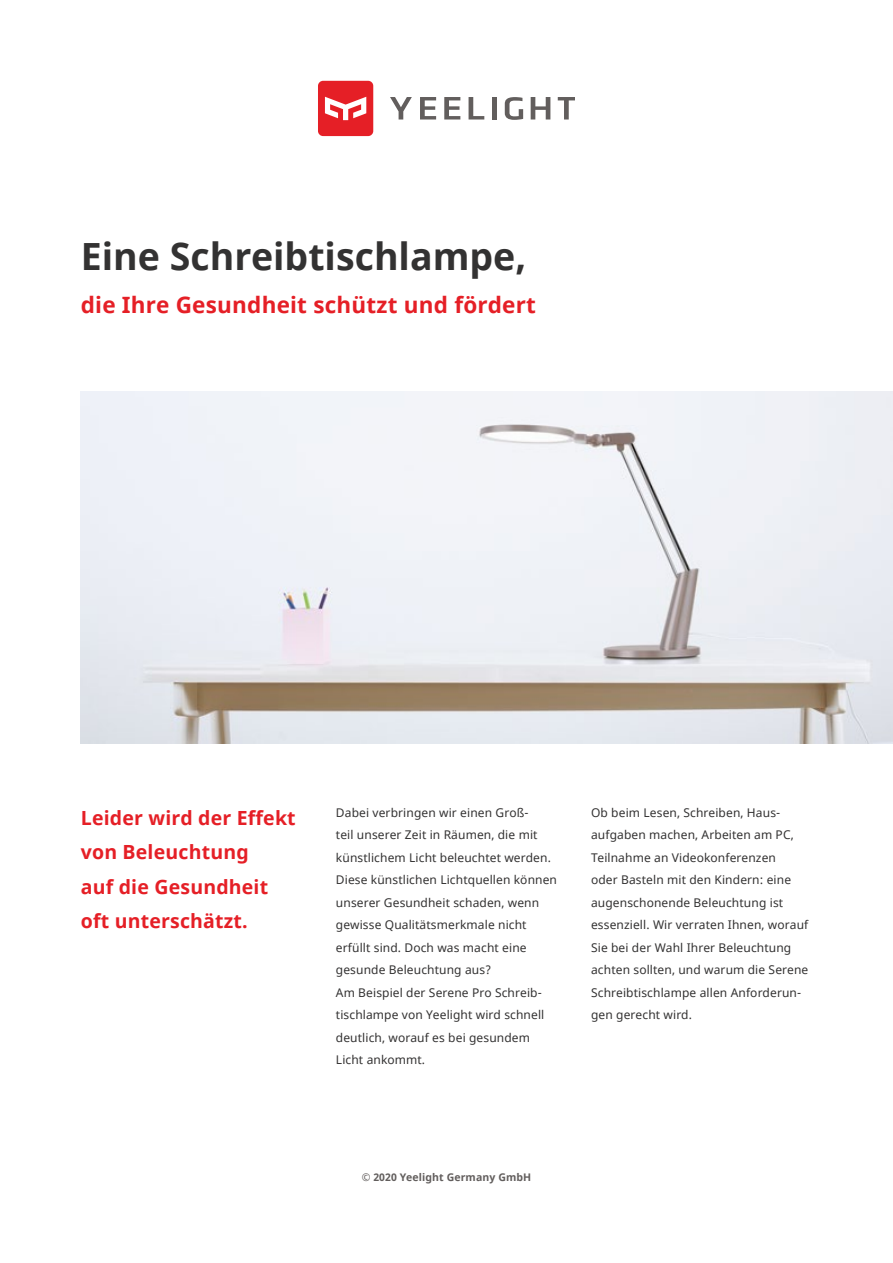
<style>
.page{position:relative;width:893px;height:1263px;background:#fff}
.page>*{position:absolute;margin:0;border:0;box-sizing:border-box;transform-origin:0 0}
.t1{font:700 37.5px "Noto Sans";color:#333232}
.t2{font:700 22.5px "Noto Sans";letter-spacing:.01em;color:#e51f26}
.t3{font:700 19.5px/34.5px "Noto Sans";letter-spacing:.01em;color:#e51f26}
.t4{font:12px/22.5px "Noto Sans";letter-spacing:.01em;color:#333232}
.t5{font:700 10.5px "Noto Sans";letter-spacing:.01em;color:#625e5d}
</style>
<div class="page">
<div style="left:318px;top:81px;width:55px;height:55px;background:#e51f26;border-radius:5px"></div>
<svg style="left:325px;top:97px;width:41px;height:23px"></svg>
<svg style="left:390px;top:97px;width:22px;height:22px"></svg>
<div style="left:492px;top:97px;width:5px;height:22px;background:#625e5d"></div>
<svg style="left:505px;top:97px;width:18px;height:23px"></svg>
<svg style="left:558px;top:97px;width:17px;height:22px"></svg>
<svg style="left:531px;top:97px;width:19px;height:22px"></svg>
<svg style="left:469px;top:97px;width:15px;height:22px"></svg>
<svg style="left:420px;top:97px;width:16px;height:22px"></svg>
<svg style="left:444px;top:97px;width:16px;height:22px"></svg>
<img style="left:81px;top:391px;width:812px;height:353px">
<h1 class="t1" style="left:81px;top:230px;width:447px">Eine Schreibtischlampe,</h1>
<h2 class="t2" style="left:81px;top:289px;width:457px">die Ihre Gesundheit schützt und fördert</h2>
<h3 class="t3" style="left:81px;top:801px;width:216px">Leider wird der Effekt von Beleuchtung<br>auf die Gesundheit oft unterschätzt.</h3>
<p class="t4" style="left:336px;top:801px;width:223px">Dabei verbringen wir einen Groß-<br>teil unserer Zeit in Räumen, die mit künstlichem Licht beleuchtet werden.<br>Diese künstlichen Lichtquellen können unserer Gesundheit schaden, wenn gewisse Qualitätsmerkmale nicht erfüllt sind. Doch was macht eine gesunde Beleuchtung aus?<br>Am Beispiel der Serene Pro Schreib&shy;tischlampe von Yeelight wird schnell deutlich, worauf es bei gesundem Licht ankommt.</p>
<p class="t4" style="left:591px;top:801px;width:219px">Ob beim Lesen, Schreiben, Haus&shy;aufgaben machen, Arbeiten am PC, Teilnahme an Videokonferenzen<br>oder Basteln mit den Kindern: eine augenschonende Beleuchtung ist essenziell. Wir verraten Ihnen, worauf Sie bei der Wahl Ihrer Beleuchtung achten sollten, und warum die Serene Schreibtischlampe allen Anforderun&shy;gen gerecht wird.</p>
<p class="t5" style="left:362px;top:1169px;width:171px">© 2020 Yeelight Germany GmbH</p>
</div>
